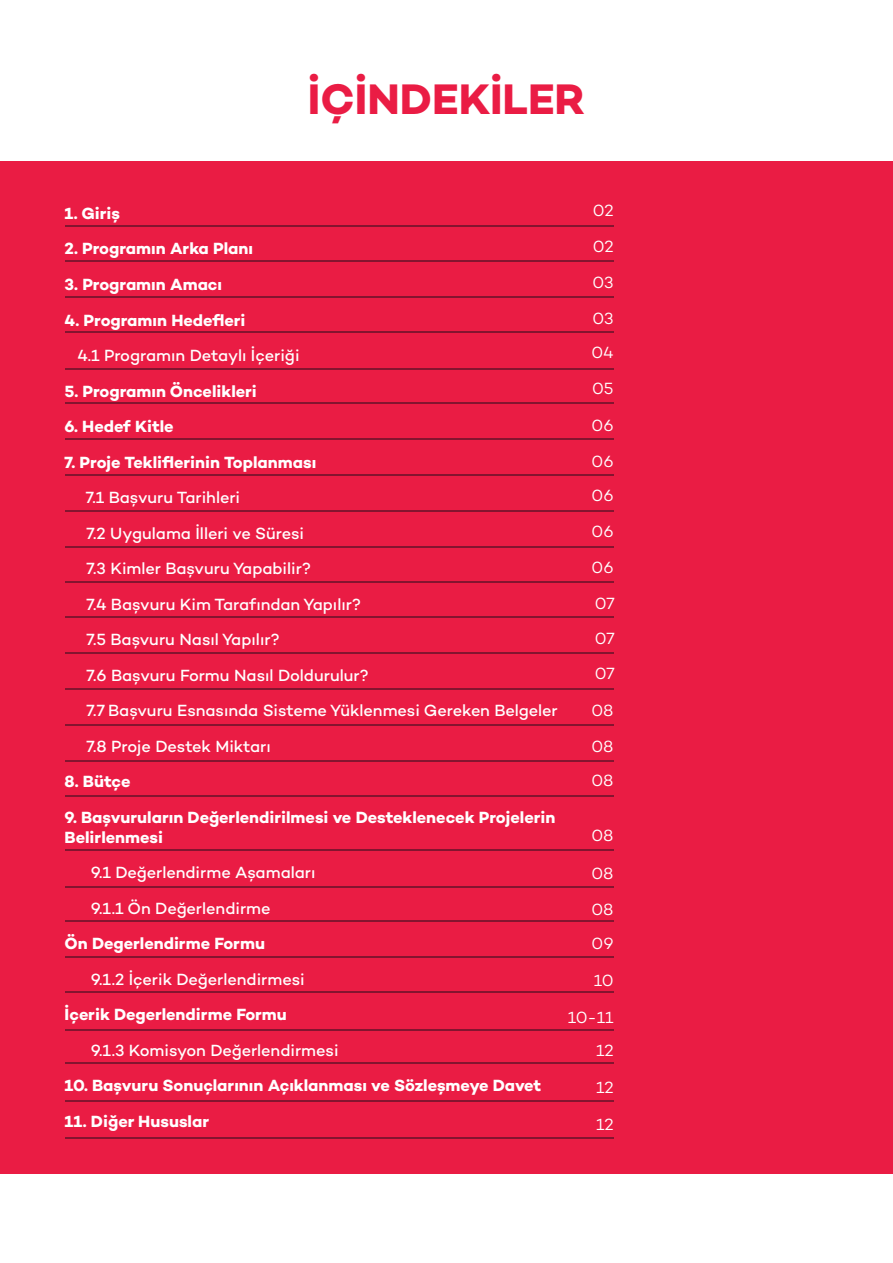
<style>
.page{position:relative;width:893px;height:1263px;background:#fff}
.page>*{position:absolute;margin:0;border:0;box-sizing:border-box;transform-origin:0 0}
.t1{font:700 43.5px "Campton";color:#ea1c44}
.t2{font:500 16.5px/35.5px "Campton";color:#fff}
.t3{font:700 16.5px/19.8px "Campton";color:#fff}
.t4{font:16.5px/35.8px "Campton";letter-spacing:-.005em;color:#fff}
</style>
<div class="page">
<div style="left:0;top:161px;width:893px;height:1013px;background:#ea1c44"></div>
<hr style="left:65px;top:225px;width:549px;height:2px;background:#84142f">
<hr style="left:65px;top:260px;width:549px;height:2px;background:#84142f">
<hr style="left:65px;top:296px;width:549px;height:1px;background:#84142f">
<hr style="left:65px;top:331px;width:549px;height:2px;background:#84142f">
<hr style="left:65px;top:368px;width:549px;height:2px;background:#84142f">
<hr style="left:65px;top:402px;width:549px;height:2px;background:#84142f">
<hr style="left:65px;top:438px;width:549px;height:2px;background:#84142f">
<hr style="left:65px;top:474px;width:549px;height:2px;background:#84142f">
<hr style="left:65px;top:510px;width:549px;height:2px;background:#84142f">
<hr style="left:65px;top:546px;width:549px;height:2px;background:#84142f">
<hr style="left:65px;top:581px;width:549px;height:2px;background:#84142f">
<hr style="left:65px;top:616px;width:549px;height:2px;background:#84142f">
<hr style="left:65px;top:886px;width:549px;height:1px;background:#84142f">
<hr style="left:65px;top:920px;width:549px;height:2px;background:#84142f">
<hr style="left:65px;top:956px;width:549px;height:2px;background:#84142f">
<hr style="left:65px;top:652px;width:549px;height:2px;background:#84142f">
<hr style="left:65px;top:688px;width:549px;height:2px;background:#84142f">
<hr style="left:65px;top:724px;width:549px;height:2px;background:#84142f">
<hr style="left:65px;top:760px;width:549px;height:2px;background:#84142f">
<hr style="left:65px;top:795px;width:549px;height:2px;background:#84142f">
<hr style="left:65px;top:849px;width:549px;height:2px;background:#84142f">
<hr style="left:65px;top:1062px;width:549px;height:2px;background:#84142f">
<hr style="left:65px;top:1100px;width:549px;height:2px;background:#84142f">
<hr style="left:65px;top:1137px;width:549px;height:2px;background:#84142f">
<hr style="left:65px;top:1029px;width:549px;height:2px;background:#84142f">
<hr style="left:65px;top:991px;width:549px;height:2px;background:#84142f">
<h1 class="t1" style="left:308px;top:71px;width:279px">İÇİNDEKİLER</h1>
<p class="t3" style="left:65px;top:203px;width:57px">1. Giriş</p>
<p class="t3" style="left:65px;top:239px;width:190px">2. Programın Arka Planı</p>
<p class="t3" style="left:65px;top:274px;width:159px">3. Programın Amacı</p>
<p class="t3" style="left:65px;top:310px;width:182px">4. Programın Hedefleri</p>
<p class="t2" style="left:77px;top:337px;width:224px">4.1 Programın Detaylı İçeriği</p>
<p class="t3" style="left:65px;top:381px;width:194px">5. Programın Öncelikleri</p>
<p class="t3" style="left:65px;top:416px;width:111px">6. Hedef Kitle</p>
<p class="t3" style="left:65px;top:452px;width:253px">7. Proje Tekliflerinin Toplanması</p>
<p class="t2" style="left:86px;top:479px;width:473px">7.1 Başvuru Tarihleri<br>7.2 Uygulama İlleri ve Süresi<br>7.3 Kimler Başvuru Yapabilir?<br>7.4 Başvuru Kim Tarafından Yapılır?<br>7.5 Başvuru Nasıl Yapılır?<br>7.6 Başvuru Formu Nasıl Doldurulur?<br>7.7 Başvuru Esnasında Sisteme Yüklenmesi Gereken Belgeler 7.8 Proje Destek Miktarı</p>
<p class="t3" style="left:65px;top:772px;width:67px">8. Bütçe</p>
<p class="t3" style="left:65px;top:807px;width:492px">9. Başvuruların Değerlendirilmesi ve Desteklenecek Projelerin<br>Belirlenmesi</p>
<p class="t2" style="left:91px;top:854px;width:226px">9.1 Değerlendirme Aşamaları<br>9.1.1 Ön Değerlendirme</p>
<p class="t3" style="left:65px;top:933px;width:202px">Ön Degerlendirme Formu</p>
<p class="t2" style="left:91px;top:961px;width:215px">9.1.2 İçerik Değerlendirmesi</p>
<p class="t3" style="left:65px;top:1004px;width:224px">İçerik Degerlendirme Formu</p>
<p class="t2" style="left:91px;top:1032px;width:249px">9.1.3 Komisyon Değerlendirmesi</p>
<p class="t3" style="left:65px;top:1076px;width:478px">10. Başvuru Sonuçlarının Açıklanması ve Sözleşmeye Davet</p>
<p class="t3" style="left:65px;top:1111px;width:146px">11. Diğer Hususlar</p>
<p class="t4" style="left:593px;top:192px;width:22px">02<br>02</p>
<p class="t4" style="left:592px;top:265px;width:23px">03<br>03</p>
<p class="t4" style="left:592px;top:335px;width:23px">04<br>05</p>
<p class="t4" style="left:591px;top:407px;width:24px">06<br>06</p>
<p class="t4" style="left:591px;top:477px;width:24px">06<br>06</p>
<p class="t4" style="left:591px;top:549px;width:25px">06<br>07</p>
<p class="t4" style="left:595px;top:620px;width:21px">07<br>07</p>
<p class="t4" style="left:591px;top:692px;width:24px">08<br>08</p>
<p class="t4" style="left:591px;top:762px;width:24px">08</p>
<p class="t4" style="left:591px;top:817px;width:24px">08</p>
<p class="t4" style="left:591px;top:855px;width:24px">08<br>08</p>
<p class="t4" style="left:591px;top:925px;width:24px">09</p>
<p class="t4" style="left:594px;top:962px;width:21px">10</p>
<p class="t4" style="left:568px;top:1000px;width:47px;line-height:33.2px;text-align:right">10-11<br>12</p>
<p class="t4" style="left:596px;top:1069px;width:19px">12</p>
<p class="t4" style="left:596px;top:1106px;width:19px">12</p>
</div>
